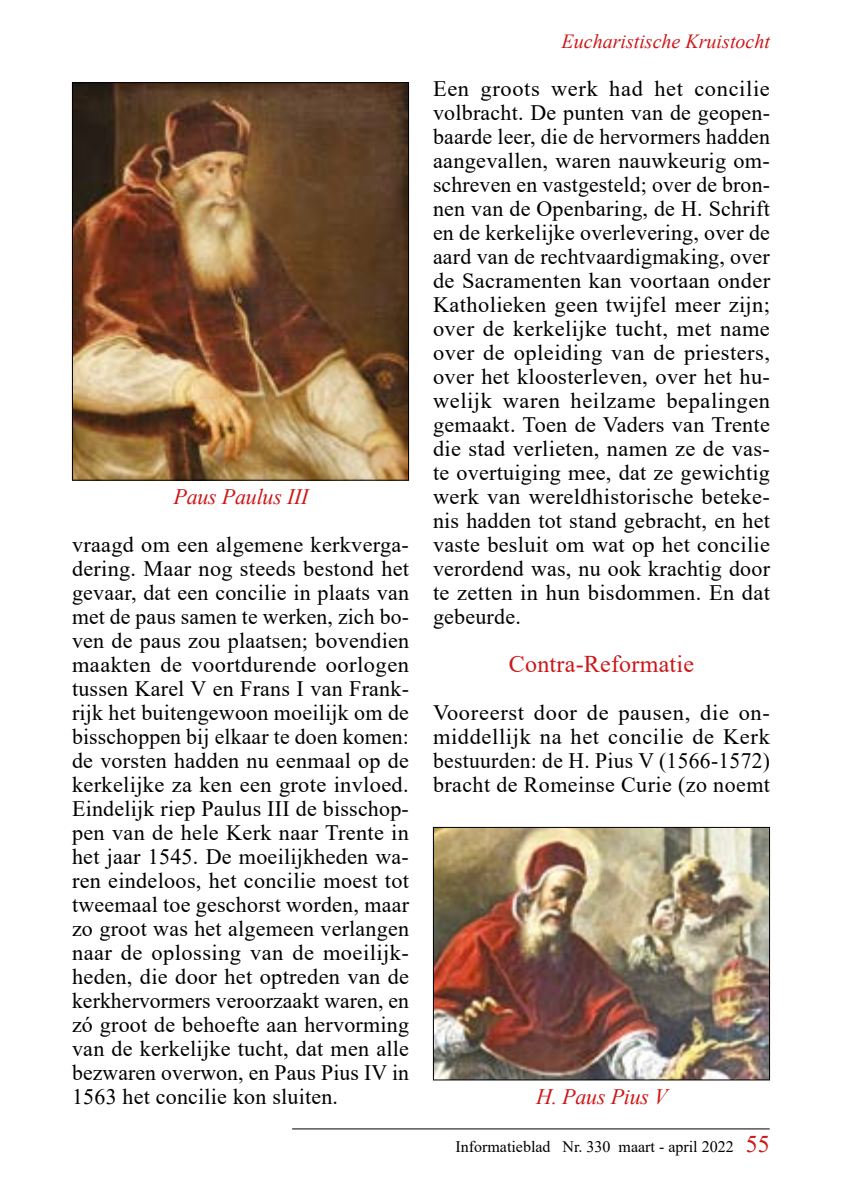
<style>
.page{position:relative;width:842px;height:1191px;background:#fff}
.page>*{position:absolute;margin:0;border:0;box-sizing:border-box;transform-origin:0 0}
.t1{font:24px "Times New Roman";letter-spacing:.01em;color:#cd1719}
.t2{font:22px/24px "Times New Roman";letter-spacing:.015em;color:#000;text-align:justify}
.t3{font:italic 22px "Times New Roman";letter-spacing:-.01em;color:#cd1719}
.t4{font:italic 20px "Times New Roman";color:#cd1719}
.t5{font:16px "Times New Roman";color:#000}
.s1{font-size:24px;color:#cd1719}
</style>
<div class="page">
<hr style="left:292px;top:1128px;width:478px;height:1px;background:#000">
<img style="left:435px;top:829px;width:333px;height:249px">
<div style="left:433px;top:827px;width:337px;height:253px;border:1px solid #000"></div>
<img style="left:74px;top:84px;width:333px;height:394px">
<div style="left:72px;top:82px;width:337px;height:398px;border:1px solid #000"></div>
<p class="t3" style="left:174px;top:481px;width:137px">Paus Paulus III</p>
<p class="t2" style="left:72px;top:532px;width:339px">vraagd om een algemene kerkverga&shy;dering. Maar nog steeds bestond het gevaar, dat een concilie in plaats van met de paus samen te werken, zich bo&shy;ven de paus zou plaatsen; bovendien maakten de voortdurende oorlogen tussen Karel V en Frans I van Frank&shy;rijk het buitengewoon moeilijk om de bisschoppen bij elkaar te doen komen: de vorsten hadden nu eenmaal op de kerkelijke za ken een grote invloed.<br>Eindelijk riep Paulus III de bisschop&shy;pen van de hele Kerk naar Trente in het jaar 1545. De moeilijkheden wa&shy;ren eindeloos, het concilie moest tot tweemaal toe geschorst worden, maar zo groot was het algemeen verlangen naar de oplossing van de moeilijk&shy;heden, die door het optreden van de kerkhervormers veroorzaakt waren, en zó groot de behoefte aan hervorming van de kerkelijke tucht, dat men alle bezwaren overwon, en Paus Pius IV in 1563 het concilie kon sluiten.</p>
<p class="t4" style="left:562px;top:27px;width:210px">Eucharistische Kruistocht</p>
<p class="t2" style="left:433px;top:76px;width:339px">Een groots werk had het concilie volbracht. De punten van de geopen&shy;baarde leer, die de hervormers hadden aangevallen, waren nauwkeurig om&shy;schreven en vastgesteld; over de bron&shy;nen van de Openbaring, de H. Schrift en de kerkelijke overlevering, over de aard van de rechtvaardigmaking, over de Sacramenten kan voortaan onder Katholieken geen twijfel meer zijn; over de kerkelijke tucht, met name over de opleiding van de priesters, over het kloosterleven, over het hu&shy;welijk waren heilzame bepalingen gemaakt. Toen de Vaders van Trente die stad verlieten, namen ze de vas&shy;te overtuiging mee, dat ze gewichtig werk van wereldhistorische beteke&shy;nis hadden tot stand gebracht, en het vaste besluit om wat op het concilie verordend was, nu ook krachtig door te zetten in hun bisdommen. En dat gebeurde.</p>
<p class="t1" style="left:509px;top:647px;width:187px">Contra-Reformatie</p>
<p class="t2" style="left:433px;top:700px;width:339px">Vooreerst door de pausen, die on&shy;middellijk na het concilie de Kerk bestuurden: de H. Pius V (1566-1572) bracht de Romeinse Curie (zo noemt</p>
<p class="t3" style="left:536px;top:1081px;width:133px">H. Paus Pius V</p>
<p class="t5" style="left:455px;top:1134px;width:316px">Informatieblad Nr. 330 maart - april 2022 <span class="s1">55</span></p>
</div>
